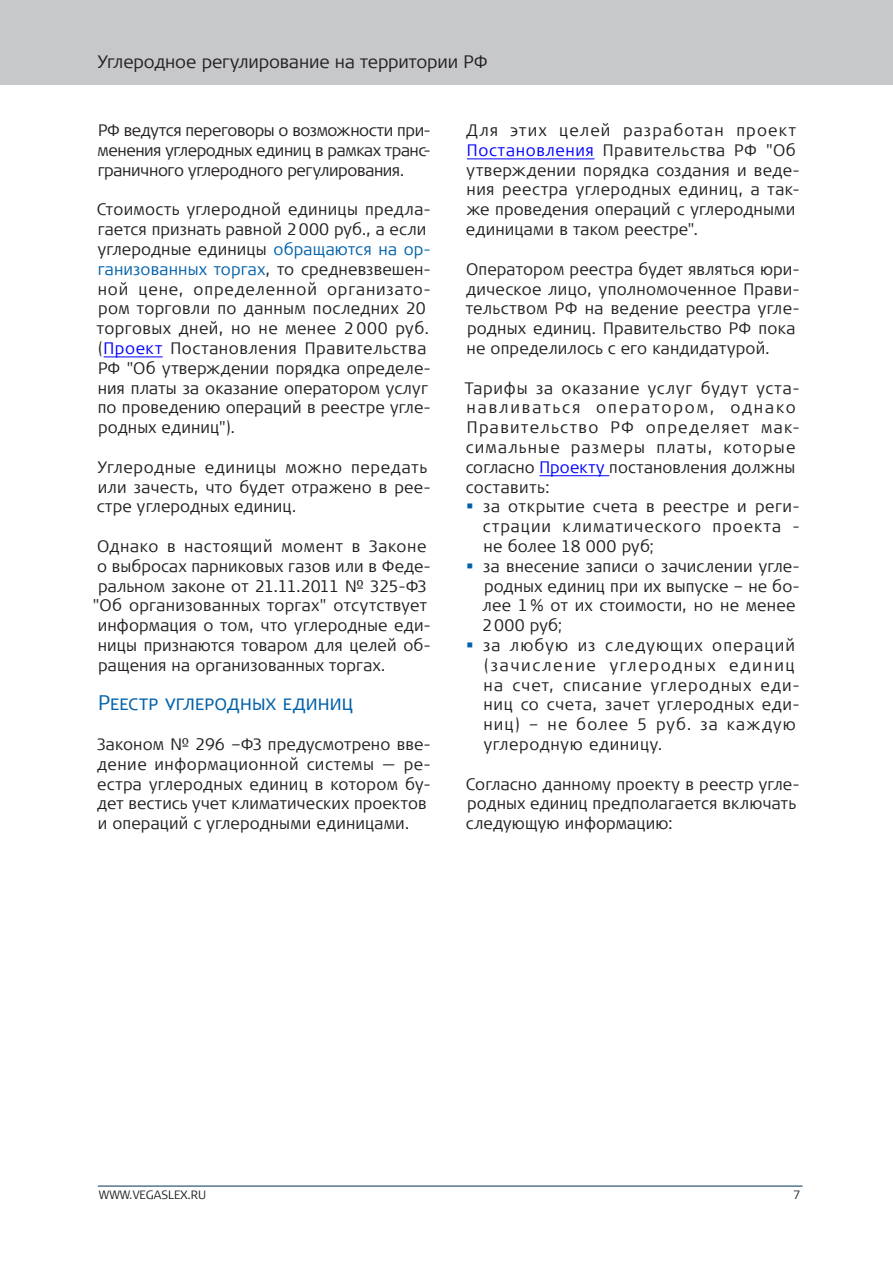
<style>
.page{position:relative;width:893px;height:1263px;background:#fff}
.page>*{position:absolute;margin:0;border:0;box-sizing:border-box;transform-origin:0 0}
.t1{font:300 21px "Signa Sc Offc Pro";letter-spacing:.01em;color:#0061aa}
.t2{font:300 18px "Signa Offc Pro";letter-spacing:-.005em;color:#231f20}
.t3{font:300 16.5px/19.8px "Signa Offc Pro";letter-spacing:.015em;color:#231f20}
.t4{font:300 16.5px/19.8px "Signa Offc Pro";letter-spacing:.045em;color:#231f20}
.t5{font:300 16.5px/19.8px "Signa Offc Pro";letter-spacing:.075em;color:#231f20}
.t6{font:300 16.5px "Signa Offc Pro";letter-spacing:.035em;color:#231f20}
.t7{font:300 12px "Signa Sc Offc Pro";color:#231f20}
.t8{font:300 12px "Signa Offc Pro";color:#231f20}
.s1{color:#0061aa}
.s2{color:#00f}
</style>
<div class="page">
<div style="left:0;top:0;width:893px;height:85px;background:#c7c8ca"></div>
<hr style="left:98px;top:1186px;width:705px;height:1px;background:#003255">
<hr style="left:104px;top:357px;width:59px;height:1px;background:#00f">
<hr style="left:467px;top:159px;width:127px;height:1px;background:#00f">
<hr style="left:539px;top:475px;width:70px;height:1px;background:#00f">
<p class="t2" style="left:98px;top:49px;width:391px">Углеродное регулирование на территории РФ</p>
<p class="t3" style="left:98px;top:120px;width:335px;text-align:justify">РФ ведутся переговоры о возможности при&shy;менения углеродных единиц в рамках транс&shy;граничного углеродного регулирования.</p>
<p class="t3" style="left:97px;top:199px;width:336px">Стоимость углеродной единицы предла&shy;гается признать равной 2000 руб., а если углеродные единицы <span class="s1">обращаются на ор&shy;ганизованных торгах</span>, то средневзвешен&shy;ной цене, определенной организато&shy;ром торговли по данным последних 20 торговых дней, но не менее 2 000 руб. (<span class="s2">Проект</span> Постановления Правительства РФ "Об утверждении порядка определе&shy;ния платы за оказание оператором услуг по проведению операций в реестре угле&shy;родных единиц").</p>
<p class="t3" style="left:97px;top:456px;width:336px">Углеродные единицы можно передать или зачесть, что будет отражено в рее&shy;стре углеродных единиц.</p>
<p class="t6" style="left:97px;top:535px;width:331px">Однако в настоящий момент в Законе</p>
<p class="t3" style="left:97px;top:555px;width:335px">о выбросах парниковых газов или в Феде-</p>
<p class="t3" style="left:98px;top:575px;width:330px">ральном законе от 21.11.2011 № 325-ФЗ</p>
<p class="t3" style="left:93px;top:595px;width:336px">"Об организованных торгах" отсутствует</p>
<p class="t3" style="left:98px;top:615px;width:335px">информация о том, что углеродные еди-</p>
<p class="t3" style="left:98px;top:634px;width:335px">ницы признаются товаром для целей об-</p>
<p class="t3" style="left:98px;top:654px;width:289px">ращения на организованных торгах.</p>
<p class="t1" style="left:98px;top:688px;width:257px">Реестр углеродных единиц</p>
<p class="t3" style="left:97px;top:733px;width:336px">Законом № 296 –ФЗ предусмотрено вве&shy;дение информационной системы — ре&shy;естра углеродных единиц в котором бу&shy;дет вестись учет климатических проектов и операций с углеродными единицами.</p>
<p class="t3" style="left:466px;top:120px;width:335px">Для этих целей разработан проект <span class="s2">Постановления</span> Правительства РФ "Об утверждении порядка создания и веде&shy;ния реестра углеродных единиц, а так&shy;же проведения операций с углеродными единицами в таком реестре".</p>
<p class="t3" style="left:466px;top:258px;width:336px">Оператором реестра будет являться юри&shy;дическое лицо, уполномоченное Прави&shy;тельством РФ на ведение реестра угле&shy;родных единиц. Правительство РФ пока не определилось с его кандидатурой.</p>
<p class="t5" style="left:465px;top:377px;width:336px">Тарифы за оказание услуг будут уста&shy;навливаться оператором, однако<br>Правительство РФ определяет мак&shy;симальные размеры платы, которые согласно <span class="s2">Проекту</span> постановления должны составить:</p>
<p class="t4" style="left:482px;top:496px;width:319px">за открытие счета в реестре и реги&shy;страции климатического проекта - не более 18 000 руб;<br>за внесение записи о зачислении угле&shy;родных единиц при их выпуске – не бо&shy;лее 1% от их стоимости, но не менее<br>2000 руб;<br>за любую из следующих операций (зачисление углеродных единиц на счет, списание углеродных еди&shy;ниц со счета, зачет углеродных еди&shy;ниц) – не более 5 руб. за каждую углеродную единицу.</p>
<p class="t3" style="left:466px;top:773px;width:336px">Согласно данному проекту в реестр угле&shy;родных единиц предполагается включать следующую информацию:</p>
<p class="t7" style="left:99px;top:1187px;width:109px">WWW.VEGASLEX.RU</p>
<p class="t8" style="left:793px;top:1187px;width:9px">7</p>
</div>
